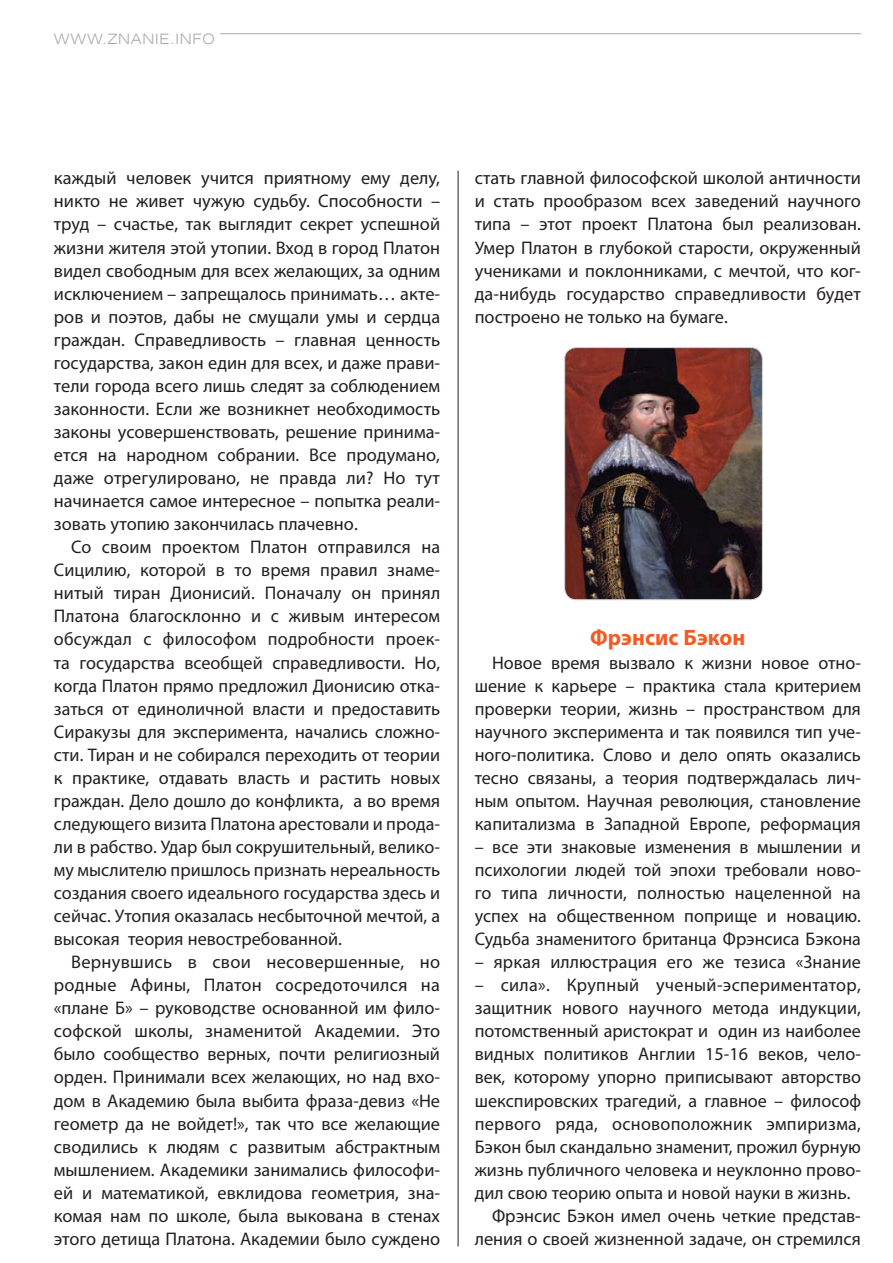
<style>
.page{position:relative;width:893px;height:1263px;background:#fff}
.page>*{position:absolute;margin:0;border:0;box-sizing:border-box;transform-origin:0 0}
.t1{font:700 22.35px "Myriad Pro";color:#f15b24}
.t2{font:18.3px/23.1px "Myriad Pro";color:#231f20;text-align:justify}
.t3{font:18.3px "Myriad Pro";letter-spacing:.02em;color:#231f20}
.t4{font:300 14.25px "Helios Ext";letter-spacing:.05em;color:#a8a9ac}
</style>
<div class="page">
<hr style="left:458px;top:171px;width:1px;height:1076px;background:#231f20">
<hr style="left:220px;top:33px;width:641px;height:1px;background:#a8a9ac">
<img style="left:565px;top:348px;width:197px;height:252px;border-radius:12px">
<div style="left:564px;top:347px;width:199px;height:253px;border:1px solid #d2d3d4;border-radius:12px"></div>
<p class="t4" style="left:54px;top:33px;width:162px">WWW.ZNANIE.INFO</p>
<p class="t2" style="left:54px;top:167px;width:388px">каждый человек учится приятному ему делу, никто не живет чужую судьбу. Способности – труд – счастье, так выглядит секрет успешной жизни жителя этой утопии. Вход в город Платон видел свободным для всех желающих, за одним исключением – запрещалось принимать… акте&shy;ров и поэтов, дабы не смущали умы и сердца граждан. Справедливость – главная ценность государства, закон един для всех, и даже прави&shy;тели города всего лишь следят за соблюдением законности. Если же возникнет необходимость законы усовершенствовать, решение принима&shy;ется на народном собрании. Все продумано, даже отрегулировано, не правда ли? Но тут начинается самое интересное – попытка реали&shy;зовать утопию закончилась плачевно.</p>
<p class="t2" style="left:54px;top:535px;width:388px;text-indent:17px">Со своим проектом Платон отправился на Сицилию, которой в то время правил знаме&shy;нитый тиран Дионисий. Поначалу он принял Платона благосклонно и с живым интересом обсуждал с философом подробности проек&shy;та государства всеобщей справедливости. Но, когда Платон прямо предложил Дионисию отка&shy;заться от единоличной власти и предоставить Сиракузы для эксперимента, начались сложно&shy;сти. Тиран и не собирался переходить от теории к практике, отдавать власть и растить новых граждан. Дело дошло до конфликта, а во время следующего визита Платона арестовали и прода&shy;ли в рабство. Удар был сокрушительный, велико&shy;му мыслителю пришлось признать нереальность создания своего идеального государства здесь и сейчас. Утопия оказалась несбыточной мечтой, а высокая теория невостребованной.</p>
<p class="t2" style="left:54px;top:950px;width:388px;text-indent:17px">Вернувшись в свои несовершенные, но родные Афины, Платон сосредоточился на «плане Б» – руководстве основанной им фило&shy;софской школы, знаменитой Академии. Это было сообщество верных, почти религиозный орден. Принимали всех желающих, но над вхо&shy;дом в Академию была выбита фраза-девиз «Не геометр да не войдет!», так что все желающие сводились к людям с развитым абстрактным мышлением. Академики занимались философи&shy;ей и математикой, евклидова геометрия, зна&shy;комая нам по школе, была выкована в стенах этого детища Платона. Академии было суждено</p>
<p class="t2" style="left:475px;top:166px;width:388px">стать главной философской школой античности и стать прообразом всех заведений научного типа – этот проект Платона был реализован.<br>Умер Платон в глубокой старости, окруженный учениками и поклонниками, с мечтой, что ког&shy;да-нибудь государство справедливости будет построено не только на бумаге.</p>
<p class="t1" style="left:590px;top:625px;width:157px">Фрэнсис Бэкон</p>
<p class="t2" style="left:475px;top:651px;width:388px;text-indent:17px">Новое время вызвало к жизни новое отно&shy;шение к карьере – практика стала критерием проверки теории, жизнь – пространством для научного эксперимента и так появился тип уче&shy;ного-политика. Слово и дело опять оказались тесно связаны, а теория подтверждалась лич&shy;ным опытом. Научная революция, становление капитализма в Западной Европе, реформация</p>
<p class="t2" style="left:475px;top:835px;width:388px">– все эти знаковые изменения в мышлении и психологии людей той эпохи требовали ново&shy;го типа личности, полностью нацеленной на успех на общественном поприще и новацию.<br>Судьба знаменитого британца Фрэнсиса Бэкона</p>
<p class="t2" style="left:475px;top:950px;width:388px">– яркая иллюстрация его же тезиса «Знание</p>
<p class="t3" style="left:475px;top:974px;width:388px">– сила». Крупный ученый-эспериментатор,</p>
<p class="t2" style="left:475px;top:996px;width:388px">защитник нового научного метода индукции,</p>
<p class="t2" style="left:475px;top:1020px;width:388px">потомственный аристократ и один из наиболее</p>
<p class="t2" style="left:475px;top:1043px;width:388px">видных политиков Англии 15-16 веков, чело-</p>
<p class="t2" style="left:475px;top:1066px;width:388px">век, которому упорно приписывают авторство</p>
<p class="t2" style="left:475px;top:1089px;width:388px">шекспировских трагедий, а главное – философ</p>
<p class="t2" style="left:475px;top:1112px;width:388px">первого ряда, основоположник эмпиризма,</p>
<p class="t2" style="left:475px;top:1135px;width:388px">Бэкон был скандально знаменит, прожил бурную</p>
<p class="t2" style="left:475px;top:1158px;width:388px">жизнь публичного человека и неуклонно прово-</p>
<p class="t2" style="left:475px;top:1181px;width:377px">дил свою теорию опыта и новой науки в жизнь.</p>
<p class="t2" style="left:492px;top:1204px;width:370px">Фрэнсис Бэкон имел очень четкие представ-</p>
<p class="t2" style="left:475px;top:1227px;width:388px">ления о своей жизненной задаче, он стремился</p>
</div>
